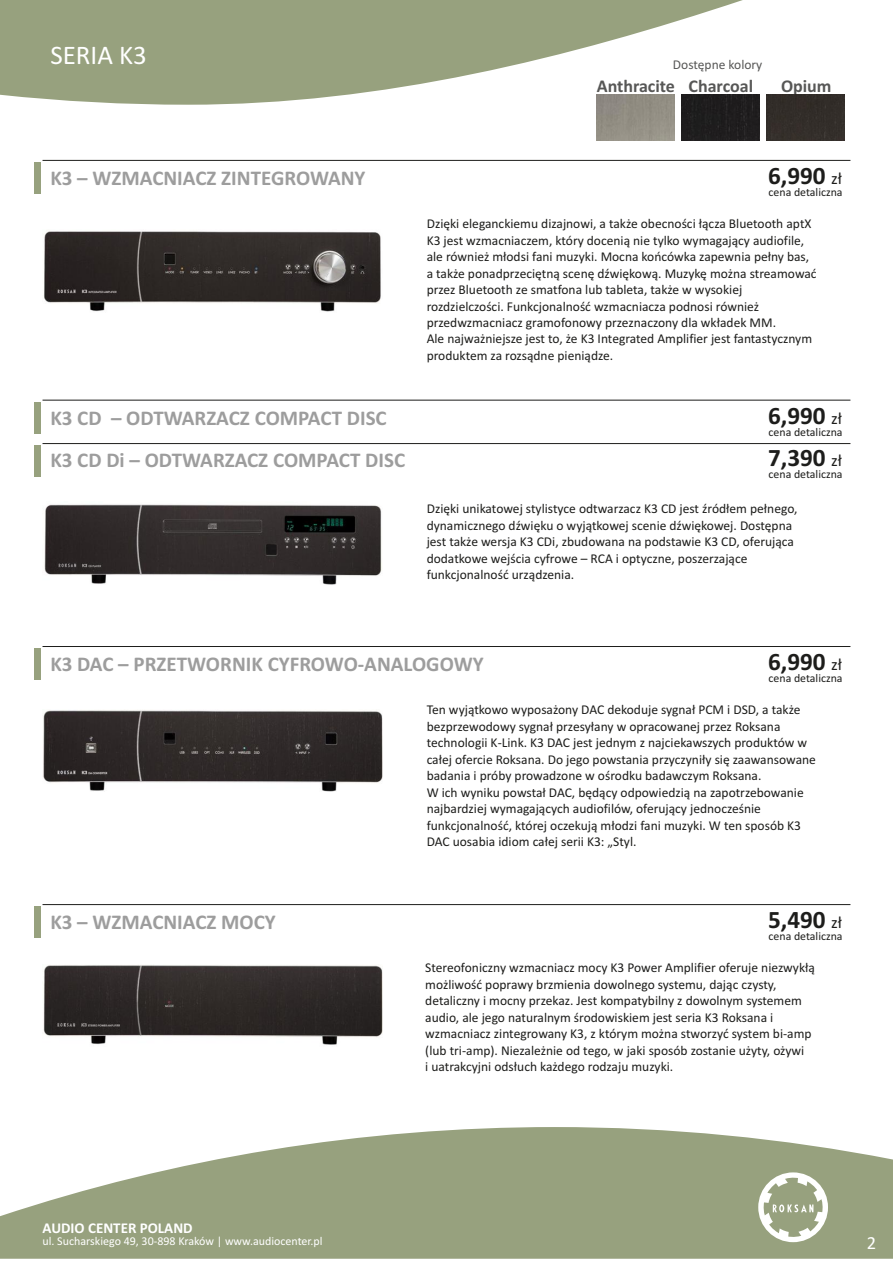
<style>
.page{position:relative;width:893px;height:1263px;background:#fff}
.page>*{position:absolute;margin:0;border:0;box-sizing:border-box;transform-origin:0 0}
.t1{font:27px "Calibri";color:#fff}
.t2{font:700 25.2px "Calibri";color:#1d1d1b}
.t3{font:700 21px "Calibri";color:#9d9d9d}
.t4{font:18.6px "Calibri";color:#fff}
.t5{font:700 18px "Calibri";color:#575756}
.t6{font:700 15px "Calibri";color:#fff}
.t7{font:13.5px/16.5px "Calibri";color:#1d1d1b}
.t8{font:13.5px "Calibri";color:#575756}
.t9{font:12px "Calibri";color:#fff}
.t10{font:11.85px "Calibri";color:#1d1d1b}
.s1{font-weight:400;font-size:16.95px}
</style>
<div class="page">
<svg style="left:0;top:0;width:743px;height:105px;fill:#97a17e"></svg>
<svg style="left:0;top:1127px;width:893px;height:132px;fill:#97a17e"></svg>
<svg style="left:758px;top:1172px;width:70px;height:70px"></svg>
<hr style="left:43px;top:400px;width:807px;height:1px;background:#1d1d1b">
<div style="left:35px;top:402px;width:6px;height:31px;background:#97a17e"></div>
<hr style="left:43px;top:646px;width:807px;height:1px;background:#1d1d1b">
<div style="left:35px;top:648px;width:6px;height:32px;background:#97a17e"></div>
<hr style="left:43px;top:160px;width:807px;height:1px;background:#1d1d1b">
<div style="left:35px;top:162px;width:6px;height:32px;background:#97a17e"></div>
<img style="left:44px;top:231px;width:337px;height:81px">
<img style="left:44px;top:504px;width:338px;height:81px">
<img style="left:43px;top:710px;width:340px;height:81px">
<hr style="left:43px;top:904px;width:807px;height:1px;background:#1d1d1b">
<div style="left:35px;top:906px;width:6px;height:32px;background:#97a17e"></div>
<img style="left:43px;top:965px;width:340px;height:80px">
<div style="left:681px;top:95px;width:78px;height:46px;background:#1f1d1e"></div>
<div style="left:767px;top:95px;width:78px;height:46px;background:#332d29"></div>
<img style="left:596px;top:95px;width:79px;height:46px">
<hr style="left:43px;top:443px;width:807px;height:1px;background:#1d1d1b">
<div style="left:35px;top:445px;width:6px;height:32px;background:#97a17e"></div>
<h1 class="t1" style="left:50px;top:44px;width:98px">SERIA K3</h1>
<h3 class="t3" style="left:50px;top:169px;width:317px">K3 – WZMACNIACZ ZINTEGROWANY</h3>
<h3 class="t3" style="left:50px;top:409px;width:338px">K3 CD – ODTWARZACZ COMPACT DISC</h3>
<p class="t8" style="left:673px;top:59px;width:91px">Dostępne kolory</p>
<h3 class="t5" style="left:597px;top:78px;width:158px">Anthracite Charcoal</h3>
<h3 class="t5" style="left:781px;top:78px;width:52px">Opium</h3>
<h2 class="t2" style="left:768px;top:165px;width:76px">6,990 <span class="s1">zł</span></h2>
<p class="t10" style="left:769px;top:187px;width:76px">cena detaliczna</p>
<p class="t7" style="left:427px;top:216px;width:391px">Dzięki eleganckiemu dizajnowi, a także obecności łącza Bluetooth aptX K3 jest wzmacniaczem, który docenią nie tylko wymagający audiofile, ale również młodsi fani muzyki. Mocna końcówka zapewnia pełny bas, a także ponadprzeciętną scenę dźwiękową. Muzykę można streamować przez Bluetooth ze smatfona lub tableta, także w wysokiej rozdzielczości. Funkcjonalność wzmacniacza podnosi również przedwzmacniacz gramofonowy przeznaczony dla wkładek MM.<br>Ale najważniejsze jest to, że K3 Integrated Amplifier jest fantastycznym produktem za rozsądne pieniądze.</p>
<h2 class="t2" style="left:768px;top:405px;width:76px">6,990 <span class="s1">zł</span></h2>
<p class="t10" style="left:769px;top:427px;width:76px">cena detaliczna</p>
<h3 class="t3" style="left:50px;top:451px;width:356px">K3 CD Di – ODTWARZACZ COMPACT DISC</h3>
<h2 class="t2" style="left:768px;top:447px;width:76px">7,390 <span class="s1">zł</span></h2>
<p class="t10" style="left:769px;top:469px;width:76px">cena detaliczna</p>
<p class="t7" style="left:427px;top:501px;width:372px">Dzięki unikatowej stylistyce odtwarzacz K3 CD jest źródłem pełnego, dynamicznego dźwięku o wyjątkowej scenie dźwiękowej. Dostępna jest także wersja K3 CDi, zbudowana na podstawie K3 CD, oferująca dodatkowe wejścia cyfrowe – RCA i optyczne, poszerzające funkcjonalność urządzenia.</p>
<h2 class="t2" style="left:768px;top:651px;width:76px">6,990 <span class="s1">zł</span></h2>
<p class="t10" style="left:769px;top:673px;width:76px">cena detaliczna</p>
<h3 class="t3" style="left:50px;top:656px;width:435px">K3 DAC – PRZETWORNIK CYFROWO-ANALOGOWY</h3>
<p class="t7" style="left:427px;top:703px;width:391px">Ten wyjątkowo wyposażony DAC dekoduje sygnał PCM i DSD, a także bezprzewodowy sygnał przesyłany w opracowanej przez Roksana technologii K-Link. K3 DAC jest jednym z najciekawszych produktów w całej ofercie Roksana. Do jego powstania przyczyniły się zaawansowane badania i próby prowadzone w ośrodku badawczym Roksana.<br>W ich wyniku powstał DAC, będący odpowiedzią na zapotrzebowanie najbardziej wymagających audiofilów, oferujący jednocześnie funkcjonalność, której oczekują młodzi fani muzyki. W ten sposób K3<br>DAC uosabia idiom całej serii K3: „Styl.</p>
<h3 class="t3" style="left:50px;top:914px;width:227px">K3 – WZMACNIACZ MOCY</h3>
<h2 class="t2" style="left:768px;top:909px;width:76px">5,490 <span class="s1">zł</span></h2>
<p class="t10" style="left:769px;top:931px;width:76px">cena detaliczna</p>
<p class="t7" style="left:425px;top:961px;width:391px">Stereofoniczny wzmacniacz mocy K3 Power Amplifier oferuje niezwykłą możliwość poprawy brzmienia dowolnego systemu, dając czysty, detaliczny i mocny przekaz. Jest kompatybilny z dowolnym systemem audio, ale jego naturalnym środowiskiem jest seria K3 Roksana i wzmacniacz zintegrowany K3, z którym można stworzyć system bi-amp (lub tri-amp). Niezależnie od tego, w jaki sposób zostanie użyty, ożywi<br>i uatrakcyjni odsłuch każdego rodzaju muzyki.</p>
<p class="t6" style="left:43px;top:1221px;width:152px">AUDIO CENTER POLAND</p>
<p class="t9" style="left:43px;top:1236px;width:282px">ul. Sucharskiego 49, 30-898 Kraków | www.audiocenter.pl</p>
<h3 class="t4" style="left:867px;top:1234px;width:11px">2</h3>
</div>
